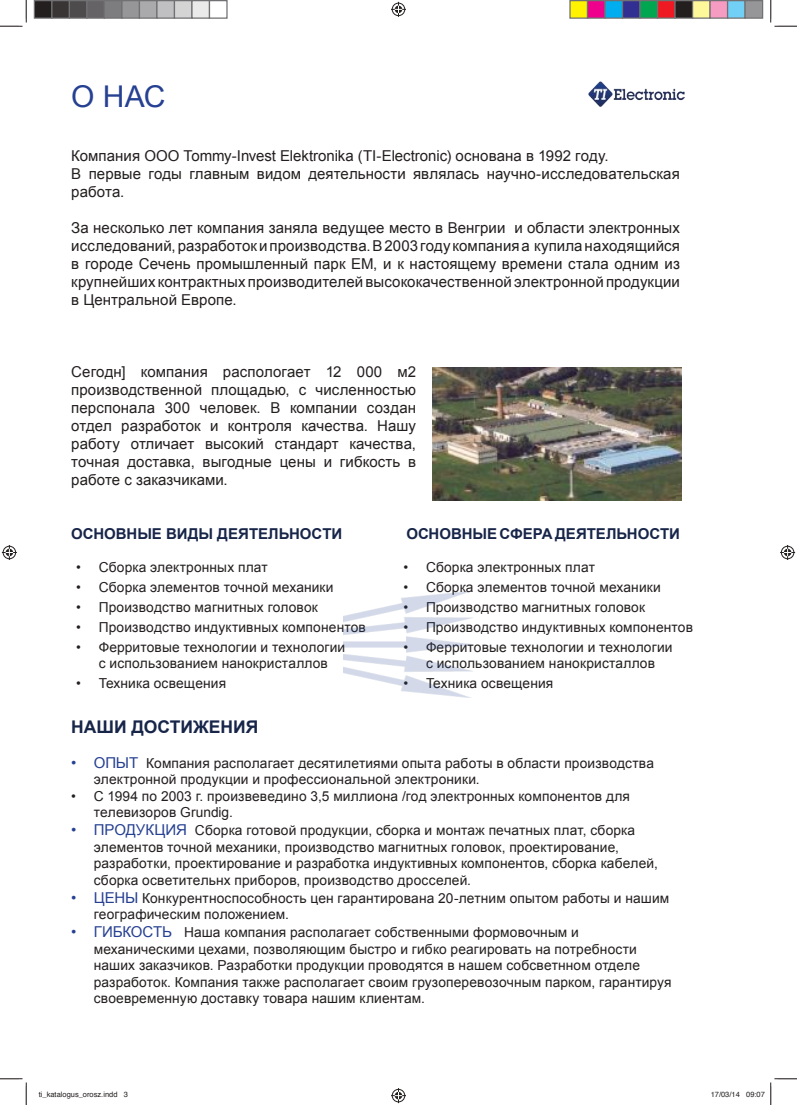
<style>
.page{position:relative;width:797px;height:1105px;background:#fff}
.page>*{position:absolute;margin:0;border:0;box-sizing:border-box;transform-origin:0 0}
.t1{font:30px "Arial";color:#264092}
.t2{font:700 17.5px "Arial";letter-spacing:-.005em;color:#172549}
.t3{font:15px/18px "Arial";letter-spacing:.005em;color:#241f1f;text-align:justify}
.t4{font:700 15px "Arial";letter-spacing:-.005em;color:#172549}
.t5{font:13.75px/16.5px "Arial";letter-spacing:.01em;color:#241f1f}
.t6{font:7.5px "Helvetica";color:#241f1f}
.s1{font-size:15px;color:#264092}
</style>
<div class="page">
<img style="left:432px;top:368px;width:249px;height:132px">
<img style="left:589px;top:82px;width:95px;height:24px">
<img style="left:343px;top:591px;width:131px;height:107px">
<svg style="left:0;top:0;width:27px;height:27px"></svg>
<svg style="left:0;top:1078px;width:27px;height:27px"></svg>
<svg style="left:770px;top:0;width:27px;height:27px"></svg>
<svg style="left:391px;top:2px;width:15px;height:15px"></svg>
<svg style="left:391px;top:1088px;width:15px;height:15px"></svg>
<svg style="left:2px;top:545px;width:15px;height:15px"></svg>
<svg style="left:780px;top:545px;width:15px;height:15px"></svg>
<div style="left:34px;top:1px;width:18px;height:17px;background:#241f1f"></div>
<div style="left:34px;top:0;width:18px;height:19px;border:1px solid #717072"></div>
<div style="left:52px;top:1px;width:17px;height:17px;background:#393535"></div>
<div style="left:51px;top:0;width:19px;height:19px;border:1px solid #717072"></div>
<div style="left:69px;top:1px;width:18px;height:17px;background:#4e4b4c"></div>
<div style="left:69px;top:0;width:19px;height:19px;border:1px solid #717072"></div>
<div style="left:87px;top:1px;width:17px;height:17px;background:#656365"></div>
<div style="left:86px;top:0;width:19px;height:19px;border:1px solid #717072"></div>
<div style="left:104px;top:1px;width:18px;height:17px;background:#7d7c7e"></div>
<div style="left:104px;top:0;width:18px;height:19px;border:1px solid #717072"></div>
<div style="left:122px;top:1px;width:17px;height:17px;background:#969698"></div>
<div style="left:121px;top:0;width:19px;height:19px;border:1px solid #717072"></div>
<div style="left:139px;top:1px;width:18px;height:17px;background:#aaaaac"></div>
<div style="left:139px;top:0;width:19px;height:19px;border:1px solid #717072"></div>
<div style="left:157px;top:1px;width:17px;height:17px;background:#c0bfc1"></div>
<div style="left:156px;top:0;width:19px;height:19px;border:1px solid #717072"></div>
<div style="left:174px;top:1px;width:18px;height:17px;background:#d5d4d5"></div>
<div style="left:174px;top:0;width:18px;height:19px;border:1px solid #717072"></div>
<div style="left:192px;top:1px;width:17px;height:17px;background:#ebeaea"></div>
<div style="left:191px;top:0;width:19px;height:19px;border:1px solid #717072"></div>
<div style="left:209px;top:0;width:19px;height:19px;border:1px solid #717072"></div>
<div style="left:570px;top:1px;width:17px;height:17px;background:#fff300"></div>
<div style="left:569px;top:0;width:19px;height:19px;border:1px solid #717072"></div>
<div style="left:587px;top:1px;width:18px;height:17px;background:#ee008c"></div>
<div style="left:587px;top:0;width:18px;height:19px;border:1px solid #717072"></div>
<div style="left:605px;top:1px;width:17px;height:17px;background:#00aeef"></div>
<div style="left:604px;top:0;width:19px;height:19px;border:1px solid #717072"></div>
<div style="left:622px;top:1px;width:18px;height:17px;background:#313092"></div>
<div style="left:622px;top:0;width:18px;height:19px;border:1px solid #717072"></div>
<div style="left:640px;top:1px;width:17px;height:17px;background:#00a650"></div>
<div style="left:639px;top:0;width:19px;height:19px;border:1px solid #717072"></div>
<div style="left:657px;top:1px;width:18px;height:17px;background:#ef1923"></div>
<div style="left:657px;top:0;width:18px;height:19px;border:1px solid #717072"></div>
<div style="left:675px;top:1px;width:17px;height:17px;background:#241f1f"></div>
<div style="left:674px;top:0;width:19px;height:19px;border:1px solid #717072"></div>
<div style="left:692px;top:1px;width:18px;height:17px;background:#fff89a"></div>
<div style="left:692px;top:0;width:18px;height:19px;border:1px solid #717072"></div>
<div style="left:710px;top:1px;width:17px;height:17px;background:#f69bc2"></div>
<div style="left:709px;top:0;width:19px;height:19px;border:1px solid #717072"></div>
<div style="left:727px;top:1px;width:18px;height:17px;background:#72d0f6"></div>
<div style="left:727px;top:0;width:18px;height:19px;border:1px solid #717072"></div>
<div style="left:745px;top:1px;width:17px;height:17px;background:#969698"></div>
<div style="left:744px;top:0;width:19px;height:19px;border:1px solid #717072"></div>
<svg style="left:770px;top:1078px;width:27px;height:27px"></svg>
<h1 class="t1" style="left:71px;top:77px;width:96px">О НАС</h1>
<p class="t3" style="left:71px;top:147px;width:610px;text-align:left">Компания ООО Tommy-Invest Elektronika (TI-Electronic) основана в 1992 году.<br>В первые годы главным видом деятельности являлась научно-исследовательская работа.</p>
<p class="t3" style="left:71px;top:219px;width:610px">За несколько лет компания заняла ведущее место в Венгрии и области электронных исследований, pазработок и производства. В 2003 году компания a купила находящийся в городе Сечень промышленный парк ЕМ, и к настоящему времени стала одним из крупнейших контрактных производителей высококачественной электронной продукции в Центральной Европе.</p>
<p class="t3" style="left:71px;top:363px;width:346px">Сегодн] компания распологает 12 000 м2 производственной площадью, с численностью перспонала 300 человек. В компании создан отдел разработок и контроля качества. Нашу работу отличает высокий стандарт качества, точная доставка, выгодные цены и гибкость в работе с заказчиками.</p>
<p class="t4" style="left:71px;top:524px;width:272px">ОСНОВНЫЕ ВИДЫ ДЕЯТЕЛЬНОСТИ</p>
<p class="t4" style="left:406px;top:524px;width:275px">ОСНОВНЫЕ СФЕРА ДЕЯТЕЛЬНОСТИ</p>
<p class="t5" style="left:76px;top:559px;width:193px">• Сборка электронных плат</p>
<p class="t5" style="left:403px;top:559px;width:193px">• Сборка электронных плат</p>
<p class="t5" style="left:76px;top:579px;width:259px">• Сборка элементов точной механики</p>
<p class="t5" style="left:403px;top:579px;width:259px">• Сборка элементов точной механики</p>
<p class="t5" style="left:76px;top:599px;width:243px">• Производство магнитных головок</p>
<p class="t5" style="left:403px;top:599px;width:243px">• Производство магнитных головок</p>
<p class="t5" style="left:76px;top:619px;width:291px">• Производство индуктивных компонентов</p>
<p class="t5" style="left:403px;top:619px;width:291px">• Производство индуктивных компонентов</p>
<p class="t5" style="left:76px;top:639px;width:270px;text-align:center">• Ферритовые технологии и технологии с использованием нанокристаллов</p>
<p class="t5" style="left:403px;top:639px;width:270px;text-align:center">• Ферритовые технологии и технологии с использованием нанокристаллов</p>
<p class="t5" style="left:76px;top:675px;width:151px">• Техника освещения</p>
<p class="t5" style="left:403px;top:675px;width:151px">• Техника освещения</p>
<p class="t2" style="left:71px;top:715px;width:188px">НАШИ ДОСТИЖЕНИЯ</p>
<p class="t5" style="left:94px;top:755px;width:561px;text-indent:-22px"><span class="s1">• ОПЫТ</span> Компания располагает десятилетиями опыта работы в области производства электронной продукции и профессиональной электроники.</p>
<p class="t5" style="left:94px;top:788px;width:538px;text-indent:-22px">• С 1994 по 2003 г. произвеведино 3,5 миллиона /год электронных компонентов для телевизоров Grundig.</p>
<p class="t5" style="left:94px;top:822px;width:565px;text-indent:-22px"><span class="s1">• ПРОДУКЦИЯ</span> Сборка готовой продукции, сборка и монтаж печатных плат, сборка элементов точной механики, производство магнитных головок, проектирование, разработки, проектирование и разработка индуктивных компонентов, сборка кабелей, сборка осветительнх приборов, производство дросселей.</p>
<p class="t5" style="left:94px;top:890px;width:577px;text-indent:-22px"><span class="s1">• ЦЕНЫ</span> Конкурентноспособность цен гарантирована 20-летним опытом работы и нашим географическим положением.</p>
<p class="t5" style="left:94px;top:924px;width:579px;text-indent:-22px"><span class="s1">• ГИБКОСТЬ</span> Наша компания располагает собственными формовочным и механическими цехами, позволяющим быстро и гибко реагировать на потребности наших заказчиков. Разработки продукции проводятся в нашем собсветнном отделе разработок. Компания также располагает своим грузоперевозочным парком, гарантируя своевременную доставку товара нашим клиентам.</p>
<p class="t6" style="left:39px;top:1089px;width:91px">ti_katalogus_orosz.indd 3</p>
<p class="t6" style="left:710px;top:1089px;width:56px">17/03/14 09:07</p>
</div>
